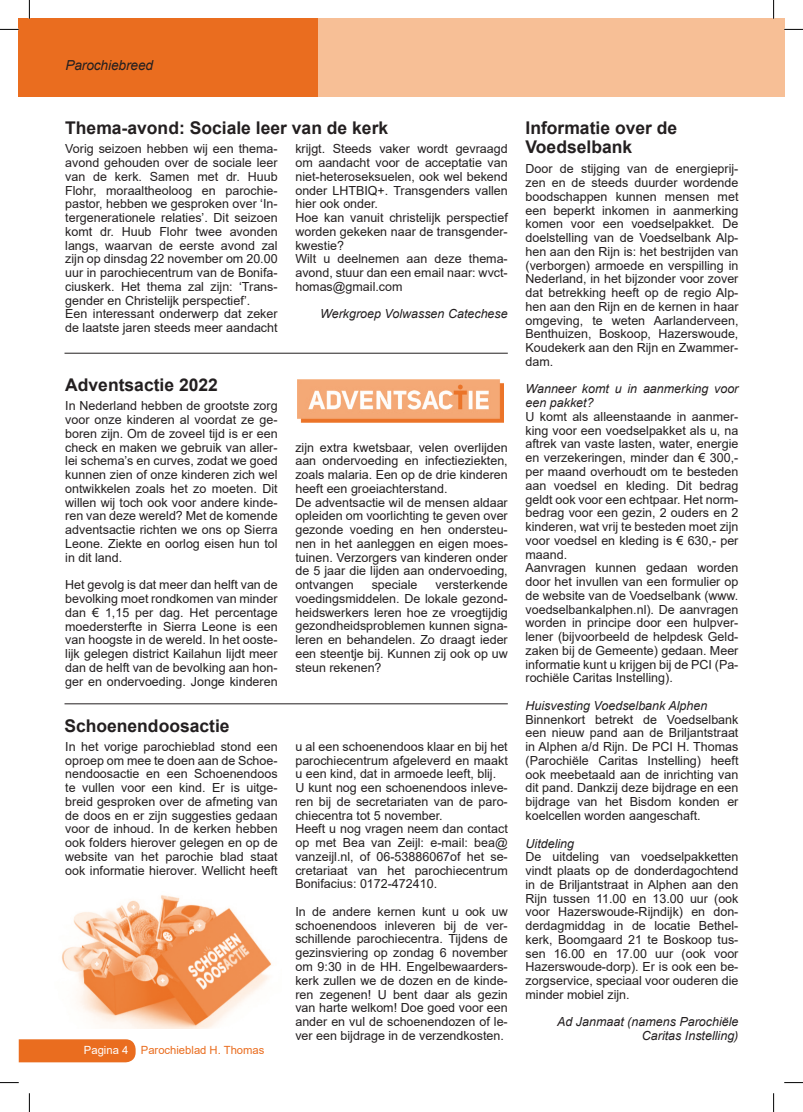
<style>
.page{position:relative;width:803px;height:1112px;background:#fff}
.page>*{position:absolute;margin:0;border:0;box-sizing:border-box;transform-origin:0 0}
.t1{font:700 17.5px/18.8px "Arial";color:#231f20}
.t2{font:italic 13.75px "Arial";letter-spacing:-.01em;color:#231f20}
.t3{font:12.5px/13.8px "Arial";color:#231f20;text-align:justify}
.t4{font:italic 12.5px/13.8px "Arial";color:#231f20}
.t5{font:11.25px "Arial";color:#ea6d1f}
.s1{color:#fff}
</style>
<div class="page">
<div style="left:313px;top:19px;width:471px;height:78px;background:#f7bf96"></div>
<div style="left:19px;top:19px;width:299px;height:78px;background:#ea6d1f"></div>
<div style="left:19px;top:1039px;width:117px;height:23px;background:#ea6d1f"></div>
<img style="left:298px;top:379px;width:205px;height:44px">
<hr style="left:65px;top:353px;width:443px;height:1px;background:#231f20">
<hr style="left:65px;top:703px;width:443px;height:1px;background:#231f20">
<img style="left:61px;top:895px;width:210px;height:133px">
<svg style="left:0;top:29px;width:19px;height:1px"></svg>
<svg style="left:784px;top:29px;width:19px;height:1px"></svg>
<svg style="left:0;top:1082px;width:19px;height:1px"></svg>
<svg style="left:784px;top:1082px;width:19px;height:1px"></svg>
<svg style="left:29px;top:0;width:1px;height:19px"></svg>
<svg style="left:29px;top:1093px;width:1px;height:18px"></svg>
<svg style="left:773px;top:0;width:1px;height:19px"></svg>
<svg style="left:773px;top:1093px;width:1px;height:18px"></svg>
<p class="t2" style="left:65px;top:56px;width:89px">Parochiebreed</p>
<h1 class="t1" style="left:65px;top:119px;width:324px">Thema-avond: Sociale leer van de kerk</h1>
<h1 class="t1" style="left:525px;top:119px;width:153px">Informatie over de<br>Voedselbank</h1>
<p class="t3" style="left:65px;top:142px;width:214px;text-align:left">Vorig seizoen hebben wij een thema&shy;avond gehouden over de sociale leer van de kerk. Samen met dr. Huub Flohr, moraaltheoloog en parochie&shy;pastor, hebben we gesproken over ‘In&shy;tergenerationele relaties’. Dit seizoen komt dr. Huub Flohr twee avonden langs, waarvan de eerste avond zal zijn op dinsdag 22 november om 20.00 uur in parochiecentrum van de Bonifa&shy;ciuskerk. Het thema zal zijn: ‘Trans&shy;gender en Christelijk perspectief’.<br>Een interessant onderwerp dat zeker de laatste jaren steeds meer aandacht</p>
<p class="t3" style="left:295px;top:142px;width:214px;text-align:left">krijgt. Steeds vaker wordt gevraagd om aandacht voor de acceptatie van niet-heteroseksuelen, ook wel bekend onder LHTBIQ+. Transgenders vallen hier ook onder.<br>Hoe kan vanuit christelijk perspectief worden gekeken naar de transgender&shy;kwestie?<br>Wilt u deelnemen aan deze thema&shy;avond, stuur dan een email naar: wvct&shy;homas@gmail.com</p>
<p class="t3" style="left:525px;top:162px;width:214px">Door de stijging van de energieprij&shy;zen en de steeds duurder wordende boodschappen kunnen mensen met een beperkt inkomen in aanmerking komen voor een voedselpakket. De doelstelling van de Voedselbank Alp&shy;hen aan den Rijn is: het bestrijden van (verborgen) armoede en verspilling in Nederland, in het bijzonder voor zover dat betrekking heeft op de regio Alp&shy;hen aan den Rijn en de kernen in haar omgeving, te weten Aarlanderveen, Benthuizen, Boskoop, Hazerswoude, Koudekerk aan den Rijn en Zwammer&shy;dam.</p>
<p class="t4" style="left:525px;top:382px;width:214px">Wanneer komt u in aanmerking voor een pakket?</p>
<p class="t3" style="left:525px;top:409px;width:214px;text-align:left">U komt als alleenstaande in aanmer&shy;king voor een voedselpakket als u, na aftrek van vaste lasten, water, energie en verzekeringen, minder dan € 300,- per maand overhoudt om te besteden aan voedsel en kleding. Dit bedrag geldt ook voor een echtpaar. Het norm&shy;bedrag voor een gezin, 2 ouders en 2 kinderen, wat vrij te besteden moet zijn voor voedsel en kleding is € 630,- per maand.<br>Aanvragen kunnen gedaan worden door het invullen van een formulier op de website van de Voedselbank (www. voedselbankalphen.nl). De aanvragen worden in principe door een hulpver&shy;lener (bijvoorbeeld de helpdesk Geld&shy;zaken bij de Gemeente) gedaan. Meer informatie kunt u krijgen bij de PCI (Pa&shy;rochiële Caritas Instelling).</p>
<p class="t4" style="left:525px;top:698px;width:183px">Huisvesting Voedselbank Alphen</p>
<p class="t3" style="left:525px;top:712px;width:214px">Binnenkort betrekt de Voedselbank een nieuw pand aan de Briljantstraat in Alphen a/d Rijn. De PCI H. Thomas (Parochiële Caritas Instelling) heeft ook meebetaald aan de inrichting van dit pand. Dankzij deze bijdrage en een bijdrage van het Bisdom konden er koelcellen worden aangeschaft.</p>
<p class="t4" style="left:525px;top:836px;width:50px">Uitdeling</p>
<p class="t3" style="left:525px;top:849px;width:214px">De uitdeling van voedselpakketten vindt plaats op de donderdagochtend in de Briljantstraat in Alphen aan den Rijn tussen 11.00 en 13.00 uur (ook voor Hazerswoude-Rijndijk) en don&shy;derdagmiddag in de locatie Bethel&shy;kerk, Boomgaard 21 te Boskoop tus&shy;sen 16.00 en 17.00 uur (ook voor Hazerswoude-dorp). Er is ook een be&shy;zorgservice, speciaal voor ouderen die minder mobiel zijn.</p>
<p class="t4" style="left:557px;top:1015px;width:183px;text-align:right">Ad Janmaat (namens Parochiële<br>Caritas Instelling)</p>
<p class="t4" style="left:320px;top:307px;width:189px">Werkgroep Volwassen Catechese</p>
<h1 class="t1" style="left:65px;top:376px;width:154px">Adventsactie 2022</h1>
<p class="t3" style="left:65px;top:399px;width:214px">In Nederland hebben de grootste zorg voor onze kinderen al voordat ze ge&shy;boren zijn. Om de zoveel tijd is er een check en maken we gebruik van aller&shy;lei schema’s en curves, zodat we goed kunnen zien of onze kinderen zich wel ontwikkelen zoals het zo moeten. Dit willen wij toch ook voor andere kinde&shy;ren van deze wereld? Met de komende adventsactie richten we ons op Sierra Leone. Ziekte en oorlog eisen hun tol in dit land.</p>
<p class="t3" style="left:65px;top:577px;width:214px">Het gevolg is dat meer dan helft van de bevolking moet rondkomen van minder dan € 1,15 per dag. Het percentage moedersterfte in Sierra Leone is een van hoogste in de wereld. In het ooste&shy;lijk gelegen district Kailahun lijdt meer dan de helft van de bevolking aan hon&shy;ger en ondervoeding. Jonge kinderen</p>
<p class="t3" style="left:295px;top:440px;width:214px;text-align:left">zijn extra kwetsbaar, velen overlijden aan ondervoeding en infectieziekten, zoals malaria. Een op de drie kinderen heeft een groeiachterstand.<br>De adventsactie wil de mensen aldaar opleiden om voorlichting te geven over gezonde voeding en hen ondersteu&shy;nen in het aanleggen en eigen moes&shy;tuinen. Verzorgers van kinderen onder de 5 jaar die lijden aan ondervoeding, ontvangen</p>
<p class="t3" style="left:295px;top:577px;width:214px;text-indent:140px">versterkende voedingsmiddelen. De lokale gezond&shy;heidswerkers leren hoe ze vroegtijdig gezondheidsproblemen kunnen signa&shy;leren en behandelen. Zo draagt ieder een steentje bij. Kunnen zij ook op uw steun rekenen?</p>
<p class="t3" style="left:372px;top:577px;width:47px">speciale</p>
<h1 class="t1" style="left:64px;top:716px;width:167px">Schoenendoosactie</h1>
<p class="t3" style="left:65px;top:739px;width:214px">In het vorige parochieblad stond een oproep om mee te doen aan de Schoe&shy;nendoosactie en een Schoenendoos te vullen voor een kind. Er is uitge&shy;breid gesproken over de afmeting van de doos en er zijn suggesties gedaan voor de inhoud. In de kerken hebben ook folders hierover gelegen en op de website van het parochie blad staat ook informatie hierover. Wellicht heeft</p>
<p class="t3" style="left:295px;top:739px;width:214px;text-align:left">u al een schoenendoos klaar en bij het parochiecentrum afgeleverd en maakt u een kind, dat in armoede leeft, blij.<br>U kunt nog een schoenendoos inleve&shy;ren bij de secretariaten van de paro&shy;chiecentra tot 5 november.<br>Heeft u nog vragen neem dan contact op met Bea van Zeijl: e-mail: bea@ vanzeijl.nl, of 06-53886067of het se&shy;cretariaat van het parochiecentrum Bonifacius: 0172-472410.</p>
<p class="t3" style="left:295px;top:904px;width:214px">In de andere kernen kunt u ook uw schoenendoos inleveren bij de ver&shy;schillende parochiecentra. Tijdens de gezinsviering op zondag 6 november om 9:30 in de HH. Engelbewaarders&shy;kerk zullen we de dozen en de kinde&shy;ren zegenen! U bent daar als gezin van harte welkom! Doe goed voor een ander en vul de schoenendozen of le&shy;ver een bijdrage in de verzendkosten.</p>
<p class="t5" style="left:84px;top:1042px;width:182px"><span class="s1">Pagina 4</span> Parochieblad H. Thomas</p>
</div>
